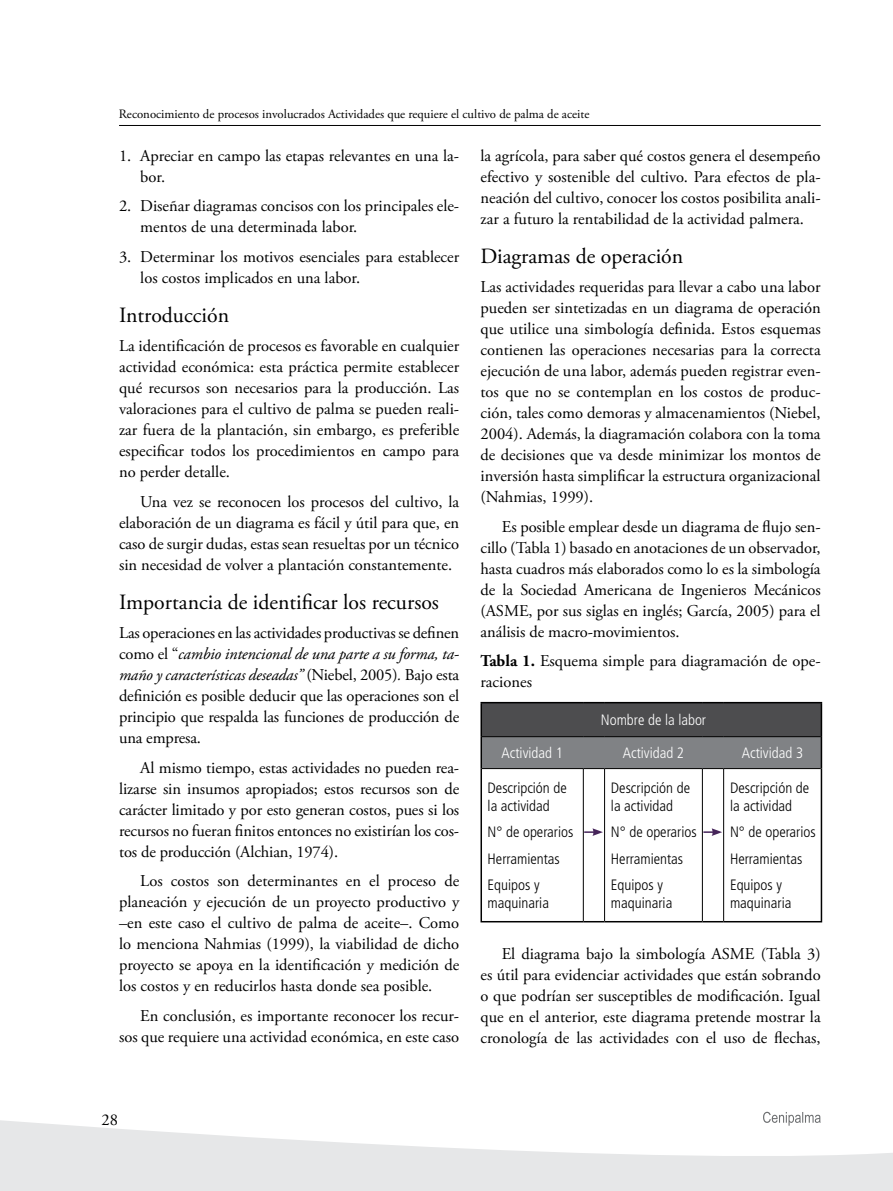
<style>
.page{position:relative;width:893px;height:1191px;background:#fff}
.page>*{position:absolute;margin:0;border:0;box-sizing:border-box;transform-origin:0 0}
.t1{font:21.75px "Adobe Garamond Pro";color:#000}
.t2{font:16.5px/21px "Adobe Garamond Pro";color:#000;text-align:justify}
.t3{font:300 condensed 15px/26.5px "Frutiger LT Std";color:#000}
.t4{font:300 condensed 15px "Frutiger LT Std";color:#fff}
.t5{font:12.75px "Adobe Garamond Pro";color:#000}
.s1{font-style:italic}
.s2{font-weight:700}
</style>
<div class="page">
<svg style="left:0;top:1120px;width:892px;height:71px;fill:#e6e7e8"></svg>
<hr style="left:119px;top:125px;width:702px;height:1px;background:#000">
<svg style="left:763px;top:1111px;width:58px;height:14px"></svg>
<svg style="left:892px;top:1153px;width:1px;height:38px"></svg>
<div style="left:481px;top:702px;width:340px;height:34px;background:#4d4d4f"></div>
<hr style="left:480px;top:702px;width:103px;height:1px;background:#000">
<hr style="left:480px;top:703px;width:2px;height:33px;background:#000">
<svg style="left:583px;top:702px;width:22px;height:1px"></svg>
<hr style="left:605px;top:702px;width:97px;height:1px;background:#000">
<svg style="left:702px;top:702px;width:22px;height:1px"></svg>
<hr style="left:724px;top:702px;width:98px;height:1px;background:#000">
<hr style="left:821px;top:703px;width:1px;height:33px;background:#000">
<hr style="left:480px;top:736px;width:2px;height:32px;background:#000">
<hr style="left:821px;top:736px;width:1px;height:32px;background:#000">
<hr style="left:480px;top:768px;width:2px;height:153px;background:#000">
<hr style="left:821px;top:768px;width:1px;height:153px;background:#000">
<hr style="left:480px;top:921px;width:103px;height:1px;background:#000">
<svg style="left:583px;top:921px;width:22px;height:1px"></svg>
<hr style="left:605px;top:921px;width:97px;height:1px;background:#000">
<svg style="left:702px;top:921px;width:22px;height:1px"></svg>
<hr style="left:724px;top:921px;width:98px;height:1px;background:#000">
<hr style="left:583px;top:769px;width:1px;height:152px;background:#000">
<hr style="left:604px;top:769px;width:1px;height:152px;background:#000">
<svg style="left:481px;top:736px;width:340px;height:33px;background:#787a7d"></svg>
<hr style="left:702px;top:769px;width:1px;height:152px;background:#000">
<hr style="left:724px;top:768px;width:97px;height:1px;background:#000">
<hr style="left:723px;top:769px;width:1px;height:152px;background:#000">
<svg style="left:584px;top:828px;width:19px;height:8px"></svg>
<svg style="left:703px;top:828px;width:19px;height:8px"></svg>
<p class="t5" style="left:119px;top:107px;width:472px">Reconocimiento de procesos involucrados Actividades que requiere el cultivo de palma de aceite</p>
<p class="t2" style="left:140px;top:146px;width:320px;text-indent:-21px">1. Apreciar en campo las etapas relevantes en una la&shy;bor.</p>
<p class="t2" style="left:140px;top:196px;width:320px;text-indent:-21px">2. Diseñar diagramas concisos con los principales ele&shy;mentos de una determinada labor.</p>
<p class="t2" style="left:140px;top:247px;width:320px;text-indent:-21px">3. Determinar los motivos esenciales para establecer los costos implicados en una labor.</p>
<h1 class="t1" style="left:119px;top:302px;width:112px">Introducción</h1>
<p class="t2" style="left:119px;top:336px;width:342px">La identificación de procesos es favorable en cualquier actividad económica: esta práctica permite establecer qué recursos son necesarios para la producción. Las valoraciones para el cultivo de palma se pueden reali&shy;zar fuera de la plantación, sin embargo, es preferible especificar todos los procedimientos en campo para no perder detalle.</p>
<p class="t2" style="left:119px;top:492px;width:342px;text-indent:21px">Una vez se reconocen los procesos del cultivo, la elaboración de un diagrama es fácil y útil para que, en caso de surgir dudas, estas sean resueltas por un técnico sin necesidad de volver a plantación constantemente.</p>
<h1 class="t1" style="left:119px;top:589px;width:321px">Importancia de identificar los recursos</h1>
<p class="t2" style="left:119px;top:623px;width:342px">Las operaciones en las actividades productivas se definen como el “<span class="s1">cambio intencional de una parte a su forma, ta&shy;maño y características deseadas”</span> (Niebel, 2005)<span class="s1">.</span> Bajo esta definición es posible deducir que las operaciones son el principio que respalda las funciones de producción de una empresa.</p>
<p class="t2" style="left:119px;top:757px;width:342px;text-indent:21px">Al mismo tiempo, estas actividades no pueden rea&shy;lizarse sin insumos apropiados; estos recursos son de carácter limitado y por esto generan costos, pues si los recursos no fueran finitos entonces no existirían los cos&shy;tos de producción (Alchian, 1974).</p>
<p class="t2" style="left:119px;top:871px;width:342px;text-indent:21px">Los costos son determinantes en el proceso de planeación y ejecución de un proyecto productivo y –en este caso el cultivo de palma de aceite–. Como lo menciona Nahmias (1999), la viabilidad de dicho proyecto se apoya en la identificación y medición de los costos y en reducirlos hasta donde sea posible.</p>
<p class="t2" style="left:119px;top:1005px;width:342px;text-align:right">En conclusión, es importante reconocer los recur&shy;sos que requiere una actividad económica, en este caso</p>
<p class="t2" style="left:480px;top:146px;width:342px">la agrícola, para saber qué costos genera el desempeño efectivo y sostenible del cultivo. Para efectos de pla&shy;neación del cultivo, conocer los costos posibilita anali&shy;zar a futuro la rentabilidad de la actividad palmera.</p>
<h1 class="t1" style="left:480px;top:243px;width:204px">Diagramas de operación</h1>
<p class="t2" style="left:480px;top:277px;width:342px">Las actividades requeridas para llevar a cabo una labor pueden ser sintetizadas en un diagrama de operación que utilice una simbología definida. Estos esquemas contienen las operaciones necesarias para la correcta ejecución de una labor, además pueden registrar even&shy;tos que no se contemplan en los costos de produc&shy;ción, tales como demoras y almacenamientos (Niebel, 2004). Además, la diagramación colabora con la toma de decisiones que va desde minimizar los montos de inversión hasta simplificar la estructura organizacional (Nahmias, 1999).</p>
<p class="t2" style="left:480px;top:517px;width:342px;text-indent:21px">Es posible emplear desde un diagrama de flujo sen&shy;cillo (Tabla 1) basado en anotaciones de un observador, hasta cuadros más elaborados como lo es la simbología de la Sociedad Americana de Ingenieros Mecánicos (ASME, por sus siglas en inglés; García, 2005) para el análisis de macro-movimientos.</p>
<p class="t2" style="left:480px;top:651px;width:342px"><span class="s2">Tabla 1.</span> Esquema simple para diagramación de ope&shy;raciones</p>
<p class="t4" style="left:601px;top:712px;width:107px">Nombre de la labor</p>
<p class="t4" style="left:502px;top:744px;width:63px">Actividad 1</p>
<p class="t4" style="left:623px;top:744px;width:63px">Actividad 2</p>
<p class="t4" style="left:742px;top:744px;width:63px">Actividad 3</p>
<p class="t3" style="left:488px;top:779px;width:81px;line-height:18px">Descripción de la actividad</p>
<p class="t3" style="left:488px;top:819px;width:87px">N° de operarios<br>Herramientas<br>Equipos y</p>
<p class="t3" style="left:488px;top:890px;width:63px">maquinaria</p>
<p class="t3" style="left:730px;top:779px;width:81px;line-height:18px">Descripción de la actividad</p>
<p class="t3" style="left:730px;top:819px;width:87px">N° de operarios<br>Herramientas<br>Equipos y</p>
<p class="t3" style="left:730px;top:890px;width:63px">maquinaria</p>
<p class="t2" style="left:480px;top:943px;width:342px;text-indent:21px">El diagrama bajo la simbología ASME (Tabla 3) es útil para evidenciar actividades que están sobrando o que podrían ser susceptibles de modificación. Igual que en el anterior, este diagrama pretende mostrar la cronología de las actividades con el uso de flechas,</p>
<p class="t3" style="left:611px;top:779px;width:81px;line-height:18px">Descripción de la actividad</p>
<p class="t3" style="left:611px;top:819px;width:87px">N° de operarios<br>Herramientas<br>Equipos y</p>
<p class="t3" style="left:611px;top:890px;width:63px">maquinaria</p>
<p class="t2" style="left:101px;top:1109px;width:18px">28</p>
</div>
